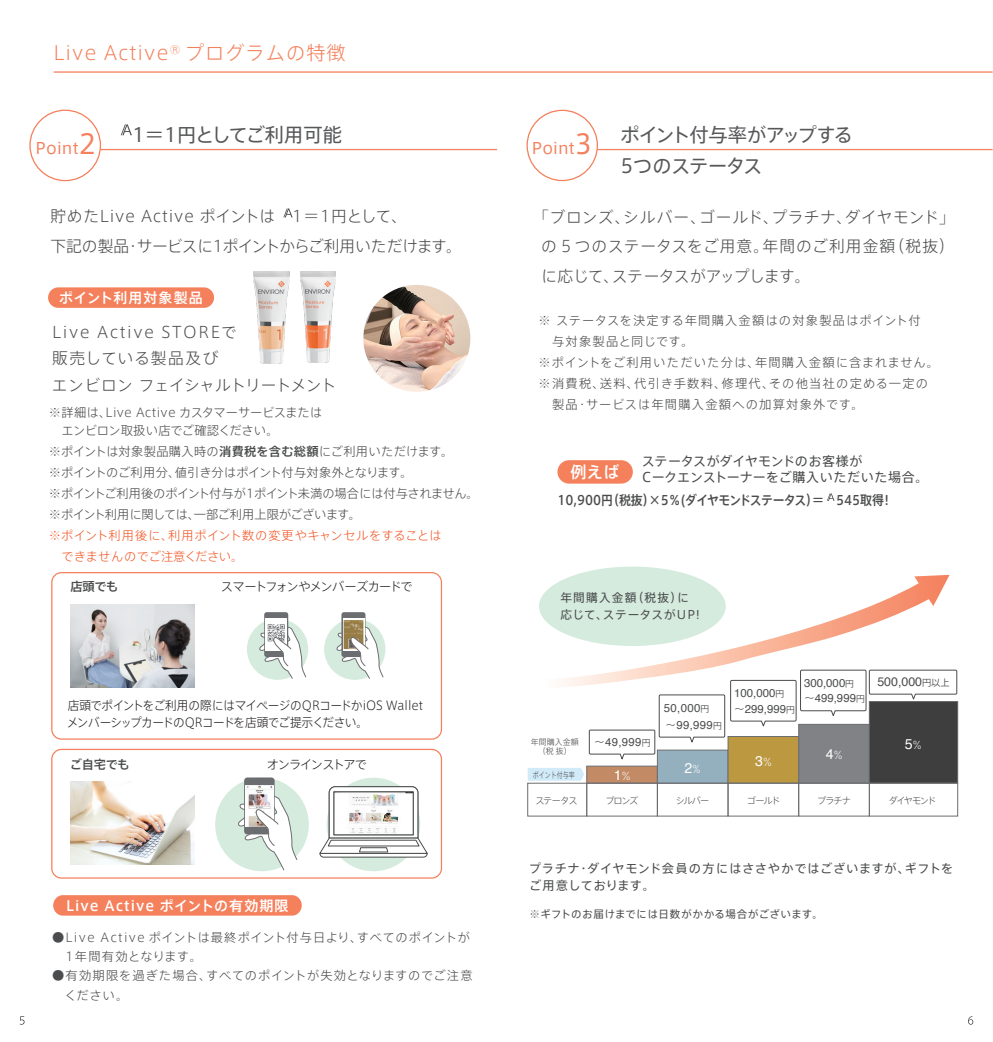
<style>
.page{position:relative;width:993px;height:1042px;background:#fff}
.page>*{position:absolute;margin:0;border:0;box-sizing:border-box;transform-origin:0 0}
.t1{font:19.25px/31.5px "Axis Std";letter-spacing:-.045em;color:#57585a}
.t2{font:300 19.25px "Axis Std";letter-spacing:.05em;color:#f4805c}
.t3{font:19.25px "Axis Std";letter-spacing:-.005em;color:#57585a}
.t4{font:500 16.1px "Axis Std";color:#fff}
.t5{font:300 15.75px/29.8px "Axis Std";letter-spacing:.01em;color:#4b4c4d;text-align:justify}
.t6{font:300 15.75px/29.8px "Axis Std";letter-spacing:-.01em;color:#4b4c4d}
.t7{font:300 15.75px/26.2px "Axis Std";letter-spacing:.055em;color:#4b4c4d}
.t8{font:15.75px "Axis Std";letter-spacing:.01em;color:#f4805c}
.t9{font:14.17px "Helvetica";color:#fff}
.t10{font:500 14px "Axis Std";letter-spacing:.075em;color:#fff}
.t11{font:12.95px/16.1px "Axis Std";letter-spacing:.005em;color:#4b4c4d}
.t12{font:500 12.95px "Axis Std";letter-spacing:-.01em;color:#4b4c4d;scale:.91 1}
.t13{font:12.42px "Helvetica";color:#4b4c4d}
.t14{font:300 12.25px/21px "Axis Std";letter-spacing:-.015em;color:#4b4c4d}
.t15{font:300 12.25px/21px "Axis Std";letter-spacing:.1em;color:#4b4c4d}
.t16{font:300 12.25px/17.5px "Axis Std";letter-spacing:-.05em;color:#231f20;scale:.95 1}
.t17{font:300 12.25px/21px "Axis Std";letter-spacing:.015em;color:#f15929}
.t18{font:300 12.25px/19.2px "Axis Std";letter-spacing:.05em;color:#4b4c4d}
.t19{font:300 12.25px/17.5px "Axis Std";letter-spacing:-.005em;color:#4b4c4d}
.t20{font:12.25px/17.5px "Axis Std";letter-spacing:.05em;color:#4b4c4d}
.t21{font:300 12.25px/19.2px "Axis Std";letter-spacing:.06em;color:#4b4c4d}
.t22{font:300 12.25px "Axis Std";letter-spacing:-.07em;color:#231f20}
.t23{font:500 12.25px "Axis Std";letter-spacing:-.04em;color:#4b4c4d}
.t24{font:300 12.25px "Axis Std";letter-spacing:-.1em;color:#231f20}
.t25{font:11.72px/17.5px "Axis Std";letter-spacing:.1em;color:#4b4c4d}
.t26{font:11.38px "Helvetica";color:#4b4c4d}
.t27{font:10.5px "Axis Std";letter-spacing:.045em;color:#4b4c4d}
.t28{font:300 9.1px "Axis Std";letter-spacing:-.125em;color:#4b4c4d}
.t29{font:300 8.05px/9.6px "Axis Std";color:#4b4c4d;text-align:center}
.t30{font:300 8.05px "Axis Std";color:#4b4c4d;scale:.75 1}
.s1{font-size:26.95px}
.s2{font-weight:500}
.s3{font-family:"Koz Go Pr 6 N";font-size:8.75px}
.s4{font-family:"Koz Go Pr 6 N";font-size:9.28px}
.s5{font-family:"Axis Std";font-weight:300;font-size:10.67px}
</style>
<div class="page">
<img style="left:253px;top:272px;width:36px;height:91px">
<img style="left:300px;top:271px;width:36px;height:91px">
<svg style="left:20px;top:1016px;width:4px;height:8px"></svg>
<svg style="left:968px;top:1016px;width:4px;height:8px"></svg>
<div style="left:326px;top:778px;width:94px;height:93px;background:#d4ebdd;border-radius:50%"></div>
<div style="left:247px;top:618px;width:61px;height:62px;background:#d4ebdd;border-radius:50%"></div>
<div style="left:215px;top:778px;width:94px;height:93px;background:#d4ebdd;border-radius:50%"></div>
<div style="left:51px;top:749px;width:391px;height:129px;border:1px solid #f4805c;border-radius:10px"></div>
<div style="left:51px;top:572px;width:391px;height:168px;border:1px solid #f4805c;border-radius:10px"></div>
<hr style="left:54px;top:71px;width:938px;height:2px;background:#f4805c">
<div style="left:29px;top:110px;width:72px;height:71px;border:1px solid #f4805c;border-radius:50%"></div>
<hr style="left:100px;top:149px;width:397px;height:1px;background:#f4805c">
<div style="left:264px;top:612px;width:24px;height:45px;background:#6c6d70;border-radius:3px"></div>
<div style="left:265px;top:618px;width:22px;height:33px;background:#fff"></div>
<svg style="left:259px;top:624px;width:47px;height:55px"></svg>
<div style="left:244px;top:777px;width:30px;height:57px;background:#6c6d70;border-radius:3px"></div>
<img style="left:245px;top:786px;width:28px;height:7px">
<svg style="left:237px;top:793px;width:60px;height:78px"></svg>
<div style="left:53px;top:895px;width:248px;height:20px;background:#f4805c;border-radius:10px"></div>
<div style="left:48px;top:287px;width:166px;height:21px;background:#f4805c;border-radius:10px"></div>
<div style="left:526px;top:110px;width:71px;height:71px;border:1px solid #f4805c;border-radius:50%"></div>
<hr style="left:597px;top:149px;width:395px;height:1px;background:#f4805c">
<div style="left:538px;top:566px;width:187px;height:80px;background:#d4ebdd;border-radius:50%"></div>
<div style="left:586px;top:766px;width:71px;height:17px;background:#c28a65;border:1px solid #6c6d70"></div>
<div style="left:657px;top:750px;width:71px;height:33px;background:#94afbd;border:1px solid #6c6d70"></div>
<div style="left:727px;top:736px;width:71px;height:47px;background:#bc9841;border:1px solid #6c6d70"></div>
<div style="left:798px;top:724px;width:71px;height:59px;background:#808285;border:1px solid #6c6d70"></div>
<div style="left:869px;top:701px;width:88px;height:82px;background:#3e3e3f"></div>
<div style="left:868px;top:701px;width:89px;height:82px;border:1px solid #6c6d70"></div>
<div style="left:586px;top:783px;width:71px;height:33px;border:1px solid #6c6d70"></div>
<div style="left:527px;top:783px;width:59px;height:33px;border:1px solid #6c6d70"></div>
<div style="left:657px;top:783px;width:71px;height:33px;border:1px solid #6c6d70"></div>
<div style="left:727px;top:783px;width:71px;height:33px;border:1px solid #6c6d70"></div>
<div style="left:798px;top:783px;width:71px;height:33px;border:1px solid #6c6d70"></div>
<div style="left:868px;top:783px;width:89px;height:33px;border:1px solid #6c6d70"></div>
<svg style="left:541px;top:575px;width:408px;height:112px"></svg>
<svg style="left:527px;top:768px;width:57px;height:13px"></svg>
<svg style="left:588px;top:670px;width:368px;height:90px"></svg>
<svg style="left:319px;top:786px;width:109px;height:72px"></svg>
<div style="left:557px;top:460px;width:75px;height:23px;background:#f4805c;border-radius:12px"></div>
<img style="left:363px;top:285px;width:107px;height:107px;border-radius:53px">
<img style="left:70px;top:604px;width:125px;height:83px">
<img style="left:70px;top:782px;width:125px;height:82px">
<div style="left:324px;top:618px;width:61px;height:62px;background:#d4ebdd;border-radius:50%"></div>
<div style="left:341px;top:612px;width:24px;height:45px;background:#6c6d70;border-radius:3px"></div>
<div style="left:342px;top:618px;width:22px;height:33px;background:#fff"></div>
<img style="left:343px;top:620px;width:20px;height:5px">
<svg style="left:335px;top:625px;width:48px;height:54px"></svg>
<svg style="left:121px;top:124px;width:11px;height:11px"></svg>
<svg style="left:283px;top:208px;width:9px;height:9px"></svg>
<svg style="left:827px;top:493px;width:7px;height:8px"></svg>
<h1 class="t2" style="left:53px;top:39px;width:294px">Live Active<sup>®</sup> プログラムの特徴</h1>
<h1 class="t3" style="left:132px;top:120px;width:211px">1＝1円としてご利用可能</h1>
<h1 class="t1" style="left:620px;top:118px;width:234px">ポイント付与率がアップする<br>5つのステータス</h1>
<p class="t6" style="left:50px;top:200px;width:413px">貯めたLive Active ポイントは　1＝1円として、<br>下記の製品・サービスに1ポイントからご利用いただけます。</p>
<p class="t5" style="left:541px;top:201px;width:415px;text-indent:-8px">「ブロンズ、シルバー、ゴールド、プラチナ、ダイヤモンド」の５つのステータスをご用意。年間のご利用金額（税抜）に応じて、ステータスがアップします。</p>
<p class="t8" style="left:36px;top:136px;width:62px">Point<span class="s1">2</span></p>
<p class="t8" style="left:531px;top:136px;width:62px">Point<span class="s1">3</span></p>
<p class="t10" style="left:59px;top:287px;width:145px">ポイント利用対象製品</p>
<p class="t7" style="left:52px;top:318px;width:286px">Live Active STOREで<br>販売している製品及び<br>エンビロン フェイシャルトリートメント</p>
<p class="t19" style="left:49px;top:403px;width:274px">※詳細は、Live Active カスタマーサービスまたは　エンビロン取扱い店でご確認ください。</p>
<p class="t14" style="left:49px;top:440px;width:431px">※ポイントは対象製品購入時の<span class="s2">消費税を含む総額</span>にご利用いただけます。<br>※ポイントのご利用分、値引き分はポイント付与対象外となります。<br>※ポイントご利用後のポイント付与が1ポイント未満の場合には付与されません。※ポイント利用に関しては、一部ご利用上限がございます。</p>
<p class="t17" style="left:49px;top:524px;width:394px">※ポイント利用後に、利用ポイント数の変更やキャンセルをすることは　できませんのでご注意ください。</p>
<p class="t23" style="left:70px;top:577px;width:49px">店頭でも</p>
<p class="t22" style="left:221px;top:578px;width:193px">スマートフォンやメンバーズカードで</p>
<p class="t16" style="left:67px;top:696px;width:376px">店頭でポイントをご利用の際にはマイページのQRコードかiOS WalletメンバーシップカードのQRコードを店頭でご提示ください。</p>
<p class="t23" style="left:70px;top:754px;width:61px">ご自宅でも</p>
<p class="t24" style="left:267px;top:755px;width:101px">オンラインストアで</p>
<p class="t10" style="left:66px;top:895px;width:224px">Live Active ポイントの有効期限</p>
<p class="t18" style="left:66px;top:927px;width:405px;text-indent:-14px">●Live Active ポイントは最終ポイント付与日より、すべてのポイントが<br>1年間有効となります。</p>
<p class="t21" style="left:52px;top:965px;width:422px">●有効期限を過ぎた場合、すべてのポイントが失効となりますのでご注意　ください。</p>
<p class="t15" style="left:538px;top:309px;width:402px">※ ステータスを決定する年間購入金額はの対象製品はポイント付<br>　与対象製品と同じです。<br>※ポイントをご利用いただいた分は、年間購入金額に含まれません。※消費税、送料、代引き手数料、修理代、その他当社の定める一定の　製品・サービスは年間購入金額への加算対象外です。</p>
<h2 class="t4" style="left:570px;top:460px;width:50px">例えば</h2>
<p class="t11" style="left:641px;top:452px;width:288px">ステータスがダイヤモンドのお客様が<br>Cークエンストーナーをご購入いただいた場合。</p>
<p class="t12" style="left:557px;top:491px;width:370px">10,900円（税抜）×5％(ダイヤモンドステータス）＝　545取得！</p>
<p class="t25" style="left:560px;top:588px;width:141px">年間購入金額（税抜）に応じて、ステータスがUP!</p>
<p class="t26" style="left:803px;top:674px;width:52px">300,000<span class="s3">円</span></p>
<p class="t13" style="left:877px;top:672px;width:74px">500,000<span class="s4">円以上</span></p>
<p class="t26" style="left:733px;top:684px;width:52px">100,000<span class="s3">円</span></p>
<p class="t26" style="left:803px;top:689px;width:62px"><span class="s5">～</span>499,999<span class="s3">円</span></p>
<p class="t26" style="left:663px;top:699px;width:47px">50,000<span class="s3">円</span></p>
<p class="t26" style="left:733px;top:700px;width:62px"><span class="s5">～</span>299,999<span class="s3">円</span></p>
<p class="t26" style="left:665px;top:716px;width:58px"><span class="s5">～</span>99,999<span class="s3">円</span></p>
<p class="t29" style="left:530px;top:736px;width:49px">年間購入金額（税 抜）</p>
<p class="t26" style="left:594px;top:733px;width:58px"><span class="s5">～</span>49,999<span class="s3">円</span></p>
<p class="t30" style="left:532px;top:769px;width:58px">ポイント付与率</p>
<p class="t9" style="left:613px;top:764px;width:19px">1<span class="s5">％</span></p>
<p class="t9" style="left:684px;top:757px;width:17px">2<span class="s5">%</span></p>
<p class="t9" style="left:754px;top:750px;width:19px">3<span class="s5">％</span></p>
<p class="t9" style="left:825px;top:743px;width:19px">4<span class="s5">％</span></p>
<p class="t9" style="left:904px;top:733px;width:19px">5<span class="s5">％</span></p>
<p class="t28" style="left:535px;top:794px;width:44px">ステータス</p>
<p class="t28" style="left:605px;top:794px;width:34px">ブロンズ</p>
<p class="t28" style="left:675px;top:794px;width:35px">シルバー</p>
<p class="t28" style="left:746px;top:794px;width:35px">ゴールド</p>
<p class="t28" style="left:817px;top:794px;width:35px">プラチナ</p>
<p class="t28" style="left:888px;top:794px;width:49px">ダイヤモンド</p>
<p class="t20" style="left:528px;top:858px;width:426px">プラチナ・ダイヤモンド会員の方にはささやかではございますが、ギフトをご用意しております。</p>
<p class="t27" style="left:529px;top:906px;width:295px">※ギフトのお届けまでには日数がかかる場合がございます。</p>
</div>
